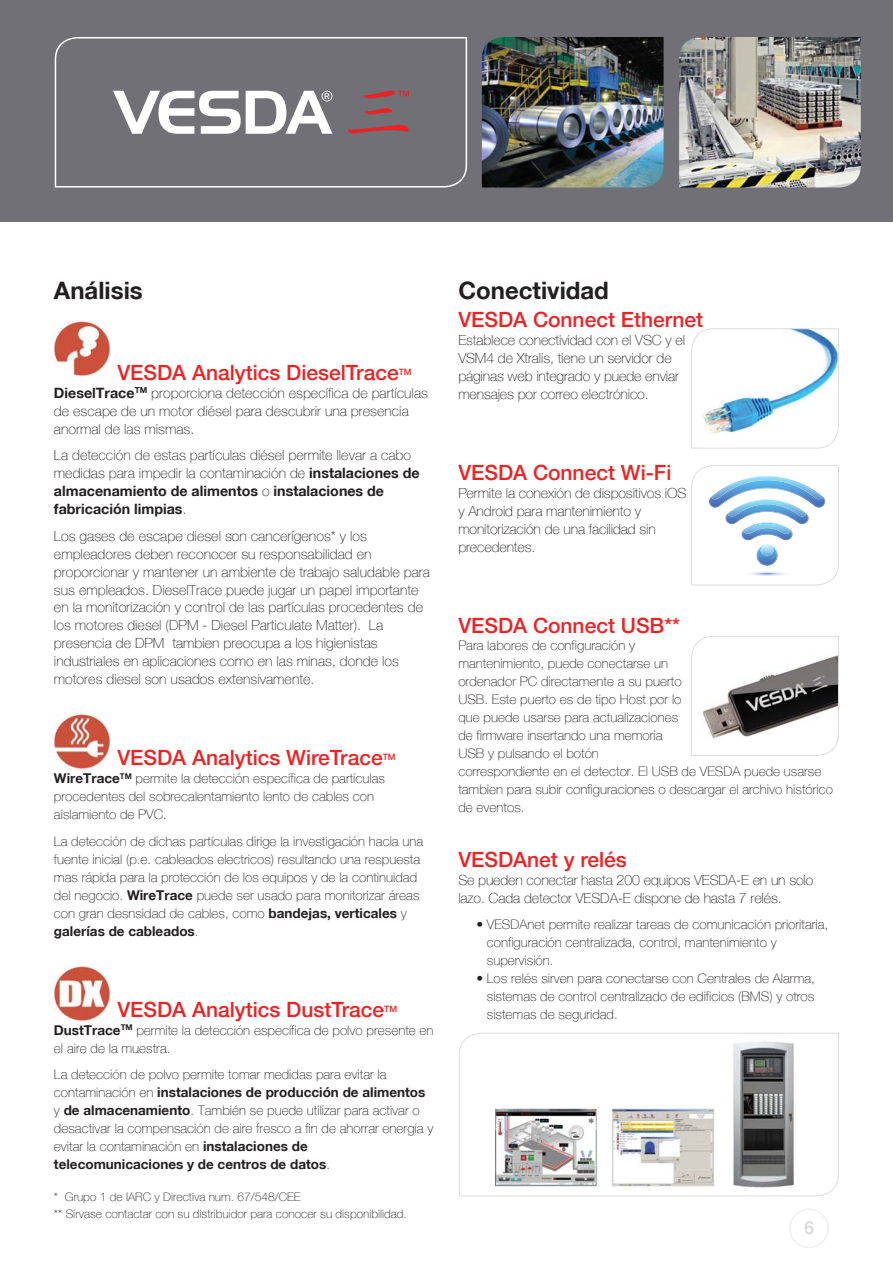
<style>
.page{position:relative;width:893px;height:1263px;background:#fff}
.page>*{position:absolute;margin:0;border:0;box-sizing:border-box;transform-origin:0 0}
.t1{font:700 24px "Helvetica Neue";color:#231f20}
.t2{font:500 21px "Helvetica Neue LT";color:#ed2224}
.t3{font:500 18px "Helvetica Neue LT";color:#d6d7d8}
.t4{font:14.25px/18px "Helvetica Neue";color:#231f20}
.t5{font:13.5px/18px "Helvetica Neue";color:#231f20}
.t6{font:12px/17.1px "Helvetica Neue";color:#231f20}
.t7{font:500 8.7px "Helvetica Neue LT";color:#ed2224}
.s1{font-weight:700}
</style>
<div class="page">
<div style="left:789px;top:1209px;width:40px;height:39px;border:2px solid #f0efef;border-radius:50%"></div>
<img style="left:54px;top:321px;width:55px;height:56px">
<img style="left:54px;top:713px;width:55px;height:56px">
<img style="left:54px;top:966px;width:55px;height:56px">
<svg style="left:691px;top:636px;width:148px;height:120px"></svg>
<svg style="left:691px;top:465px;width:148px;height:120px"></svg>
<svg style="left:691px;top:328px;width:148px;height:121px"></svg>
<svg style="left:459px;top:1033px;width:380px;height:163px"></svg>
<div style="left:0;top:0;width:893px;height:222px;background:#707076"></div>
<svg style="left:54px;top:37px;width:414px;height:151px"></svg>
<img style="left:482px;top:37px;width:181px;height:151px">
<svg style="left:113px;top:91px;width:219px;height:43px"></svg>
<svg style="left:347px;top:91px;width:62px;height:43px"></svg>
<img style="left:679px;top:37px;width:182px;height:151px">
<h1 class="t1" style="left:54px;top:278px;width:90px">Análisis</h1>
<h2 class="t2" style="left:117px;top:365px;width:283px">VESDA Analytics DieselTrace</h2>
<p class="t7" style="left:399px;top:368px;width:14px">TM</p>
<p class="t4" style="left:54px;top:384px;width:375px"><span class="s1">DieselTrace</span><sup>TM</sup> proporciona detección específica de partículas de escape de un motor diésel para descubrir una presencia anormal de las mismas.</p>
<p class="t4" style="left:54px;top:446px;width:367px">La detección de estas partículas diésel permite llevar a cabo medidas para impedir la contaminación de <span class="s1">instalaciones de almacenamiento de alimentos</span> o <span class="s1">instalaciones de fabricación limpias</span>.</p>
<p class="t4" style="left:54px;top:527px;width:377px">Los gases de escape diesel son cancerígenos* y los empleadores deben reconocer su responsabilidad en proporcionar y mantener un ambiente de trabajo saludable para sus empleados. DieselTrace puede jugar un papel importante en la monitorización y control de las partículas procedentes de los motores diesel (DPM - Diesel Particulate Matter). La presencia de DPM tambien preocupa a los higienistas industriales en aplicaciones como en las minas, donde los motores diesel son usados extensivamente.</p>
<h2 class="t2" style="left:117px;top:750px;width:267px">VESDA Analytics WireTrace</h2>
<p class="t7" style="left:383px;top:754px;width:14px">TM</p>
<p class="t5" style="left:54px;top:770px;width:333px"><span class="s1">WireTrace</span><sup>TM</sup> permite la detección específica de partículas procedentes del sobrecalentamiento lento de cables con aislamiento de PVC.</p>
<p class="t5" style="left:54px;top:832px;width:371px">La detección de dichas partículas dirige la investigación hacia una fuente inicial (p.e. cableados electricos) resultando una respuesta mas rápida para la protección de los equipos y de la continuidad del negocio. <span class="s1">WireTrace</span> puede ser usado para monitorizar áreas con gran desnsidad de cables, como <span class="s1">bandejas, verticales</span> y <span class="s1">galerías de cableados</span>.</p>
<h2 class="t2" style="left:117px;top:1002px;width:268px">VESDA Analytics DustTrace</h2>
<p class="t7" style="left:384px;top:1006px;width:14px">TM</p>
<p class="t5" style="left:54px;top:1021px;width:381px"><span class="s1">DustTrace</span><sup>TM</sup> permite la detección específica de polvo presente en el aire de la muestra.</p>
<p class="t5" style="left:54px;top:1066px;width:381px">La detección de polvo permite tomar medidas para evitar la contaminación en <span class="s1">instalaciones de producción de alimentos </span>y <span class="s1">de almacenamiento</span>. También se puede utilizar para activar o desactivar la compensación de aire fresco a fin de ahorrar energía y evitar la contaminación en <span class="s1">instalaciones de telecomunicaciones y de centros de datos</span>.</p>
<p class="t6" style="left:54px;top:1189px;width:354px">* Grupo 1 de IARC y Directiva num. 67/548/CEE<br>** Sírvase contactar con su distribuidor para conocer su disponibilidad.</p>
<h1 class="t1" style="left:458px;top:278px;width:152px">Conectividad</h1>
<h2 class="t2" style="left:458px;top:312px;width:246px">VESDA Connect Ethernet</h2>
<p class="t4" style="left:458px;top:331px;width:228px">Establece conectividad con el VSC y el VSM4 de Xtralis, tiene un servidor de páginas web integrado y puede enviar mensajes por correo electrónico.</p>
<h2 class="t2" style="left:458px;top:465px;width:215px">VESDA Connect Wi-Fi</h2>
<p class="t4" style="left:458px;top:484px;width:230px">Permite la conexión de dispositivos iOS y Android para mantenimiento y monitorización de una facilidad sin precedentes.</p>
<h2 class="t2" style="left:458px;top:618px;width:223px">VESDA Connect USB**</h2>
<p class="t5" style="left:458px;top:637px;width:376px">Para labores de configuración y<br>mantenimiento, puede conectarse un<br>ordenador PC directamente a su puerto<br>USB. Este puerto es de tipo Host por lo<br>que puede usarse para actualizaciones<br>de firmware insertando una memoria<br>USB y pulsando el botón<br>correspondiente en el detector. El USB de VESDA puede usarse tambien para subir configuraciones o descargar el archivo histórico de eventos.</p>
<h2 class="t2" style="left:458px;top:852px;width:170px">VESDAnet y relés</h2>
<p class="t4" style="left:458px;top:871px;width:357px">Se pueden conectar hasta 200 equipos VESDA-E en un solo lazo. Cada detector VESDA-E dispone de hasta 7 relés.</p>
<p class="t5" style="left:487px;top:916px;width:343px;text-indent:-10px">• VESDAnet permite realizar tareas de comunicación prioritaria, configuración centralizada, control, mantenimiento y supervisión.</p>
<p class="t5" style="left:487px;top:970px;width:330px;text-align:justify;text-indent:-10px">• Los relés sirven para conectarse con Centrales de Alarma, sistemas de control centralizado de edificios (BMS) y otros sistemas de seguridad.</p>
<h3 class="t3" style="left:804px;top:1221px;width:12px">6</h3>
</div>
